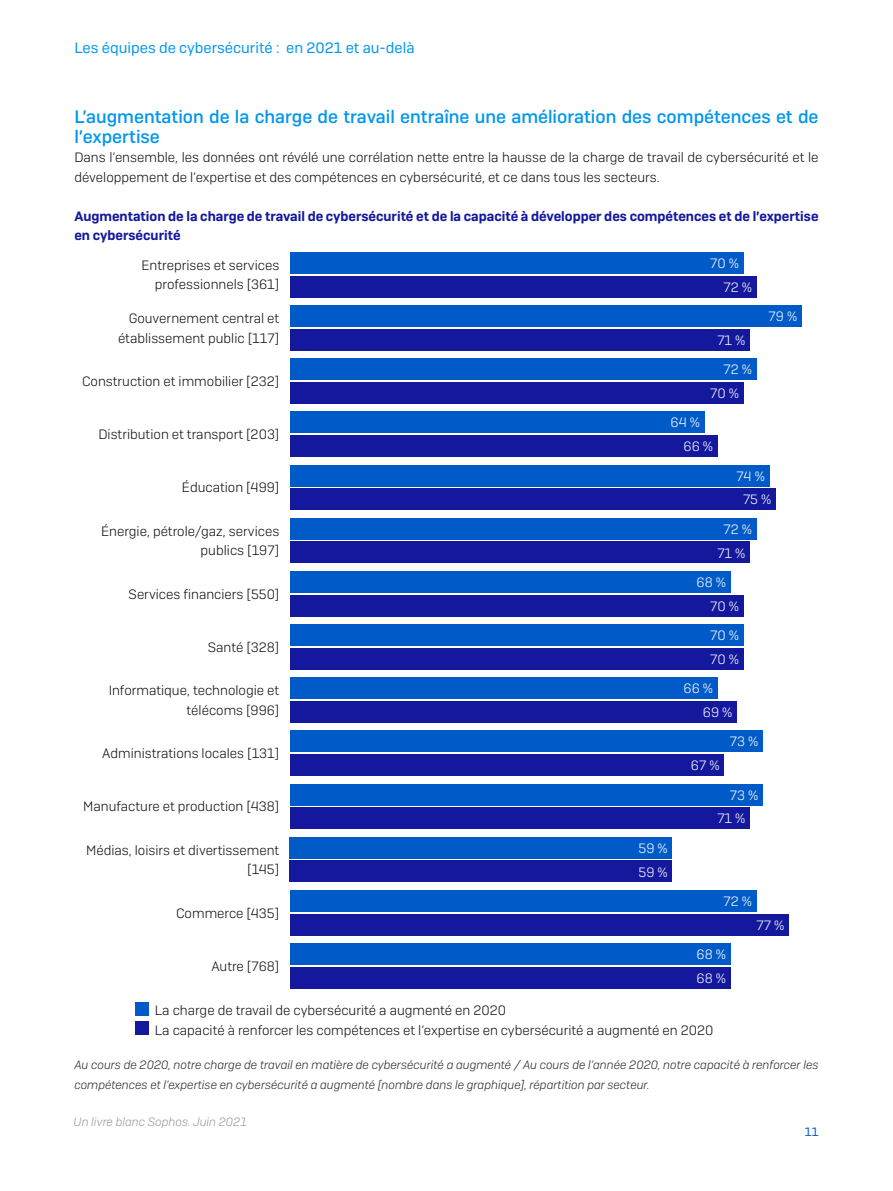
<style>
.page{position:relative;width:893px;height:1191px;background:#fff}
.page>*{position:absolute;margin:0;border:0;box-sizing:border-box;transform-origin:0 0}
.Subheading_2{font:500 18px/19.5px "Sophos Sans";color:#0097ee}
.t1{font:15px "Sophos Sans";color:#0097ee}
.Body_Copy{font:300 13.5px/19.5px "Sophos Sans";color:#0d0d0e;text-align:right}
.Subheading_3{font:600 13.5px/19.5px "Sophos Sans";color:#13189c}
.Body_Copy-2{font:300 13.5px "Sophos Sans";color:#fff}
.t2{font:italic 300 12px/19.5px "Sophos Sans";color:#262626}
.t3{font:italic 300 12px "Sophos Sans";color:#96989c}
.t4{font:12px "Sophos Sans";color:#005bc8}
</style>
<div class="page">
<div style="left:290px;top:276px;width:466px;height:21px;background:#13189c"></div>
<div style="left:290px;top:252px;width:453px;height:21px;background:#005bc8"></div>
<div style="left:290px;top:329px;width:460px;height:21px;background:#13189c"></div>
<div style="left:290px;top:305px;width:511px;height:22px;background:#005bc8"></div>
<div style="left:290px;top:382px;width:453px;height:22px;background:#13189c"></div>
<div style="left:290px;top:358px;width:466px;height:22px;background:#005bc8"></div>
<div style="left:290px;top:435px;width:427px;height:22px;background:#13189c"></div>
<div style="left:290px;top:411px;width:414px;height:22px;background:#005bc8"></div>
<div style="left:290px;top:488px;width:486px;height:22px;background:#13189c"></div>
<div style="left:290px;top:465px;width:479px;height:21px;background:#005bc8"></div>
<div style="left:290px;top:542px;width:460px;height:21px;background:#13189c"></div>
<div style="left:290px;top:518px;width:466px;height:21px;background:#005bc8"></div>
<div style="left:290px;top:595px;width:453px;height:21px;background:#13189c"></div>
<div style="left:290px;top:571px;width:440px;height:21px;background:#005bc8"></div>
<div style="left:290px;top:648px;width:453px;height:21px;background:#13189c"></div>
<div style="left:290px;top:624px;width:453px;height:21px;background:#005bc8"></div>
<div style="left:290px;top:701px;width:447px;height:21px;background:#13189c"></div>
<div style="left:290px;top:677px;width:427px;height:22px;background:#005bc8"></div>
<div style="left:290px;top:754px;width:434px;height:22px;background:#13189c"></div>
<div style="left:290px;top:730px;width:473px;height:22px;background:#005bc8"></div>
<div style="left:290px;top:807px;width:460px;height:22px;background:#13189c"></div>
<div style="left:290px;top:784px;width:473px;height:21px;background:#005bc8"></div>
<div style="left:290px;top:860px;width:382px;height:22px;background:#13189c"></div>
<div style="left:290px;top:837px;width:382px;height:21px;background:#005bc8"></div>
<div style="left:290px;top:914px;width:498px;height:21px;background:#13189c"></div>
<div style="left:290px;top:890px;width:466px;height:21px;background:#005bc8"></div>
<div style="left:290px;top:967px;width:440px;height:21px;background:#13189c"></div>
<div style="left:290px;top:943px;width:440px;height:21px;background:#005bc8"></div>
<div style="left:135px;top:1001px;width:14px;height:14px;background:#005bc8"></div>
<div style="left:135px;top:1021px;width:14px;height:13px;background:#13189c"></div>
<p class="t1" style="left:74px;top:39px;width:342px">Les équipes de cybersécurité : en 2021 et au-delà</p>
<p class="Subheading_2" style="left:74px;top:107px;width:746px">L’augmentation de la charge de travail entraîne une amélioration des compétences et de l’expertise</p>
<p class="Body_Copy" style="left:74px;top:147px;width:746px;text-align:left">Dans l’ensemble, les données ont révélé une corrélation nette entre la hausse de la charge de travail de cybersécurité et le développement de l’expertise et des compétences en cybersécurité, et ce dans tous les secteurs.</p>
<p class="Subheading_3" style="left:74px;top:206px;width:746px">Augmentation de la charge de travail de cybersécurité et de la capacité à développer des compétences et de l’expertise en cybersécurité</p>
<p class="Body_Copy-2" style="left:723px;top:279px;width:30px">72 %</p>
<p class="Body_Copy-2" style="left:710px;top:255px;width:30px">70 %</p>
<p class="Body_Copy" style="left:142px;top:255px;width:139px">Entreprises et services professionnels [361]</p>
<p class="Body_Copy" style="left:118px;top:308px;width:163px">Gouvernement central et établissement public [117]</p>
<p class="Body_Copy" style="left:82px;top:371px;width:199px">Construction et immobilier [232]</p>
<p class="Body_Copy-2" style="left:769px;top:308px;width:30px">79 %</p>
<p class="Body_Copy-2" style="left:717px;top:332px;width:30px">71 %</p>
<p class="Body_Copy-2" style="left:723px;top:361px;width:30px">72 %</p>
<p class="Body_Copy-2" style="left:710px;top:385px;width:30px">70 %</p>
<p class="Body_Copy" style="left:98px;top:424px;width:182px">Distribution et transport [203]</p>
<p class="Body_Copy" style="left:182px;top:478px;width:99px">Éducation [499]</p>
<p class="Body_Copy" style="left:101px;top:521px;width:180px">Énergie, pétrole/gaz, services publics [197]</p>
<p class="Body_Copy" style="left:129px;top:584px;width:152px">Services financiers [550]</p>
<p class="Body_Copy" style="left:208px;top:637px;width:73px">Santé [328]</p>
<p class="Body_Copy" style="left:109px;top:680px;width:172px">Informatique, technologie et télécoms [996]</p>
<p class="Body_Copy" style="left:102px;top:743px;width:178px">Administrations locales [131]</p>
<p class="Body_Copy" style="left:83px;top:796px;width:198px">Manufacture et production [438]</p>
<p class="Body_Copy" style="left:86px;top:840px;width:195px">Médias, loisirs et divertissement [145]</p>
<p class="Body_Copy" style="left:176px;top:903px;width:105px">Commerce [435]</p>
<p class="Body_Copy-2" style="left:670px;top:415px;width:31px">64 %</p>
<p class="Body_Copy-2" style="left:683px;top:438px;width:31px">66 %</p>
<p class="Body_Copy-2" style="left:736px;top:468px;width:30px">74 %</p>
<p class="Body_Copy-2" style="left:743px;top:491px;width:30px">75 %</p>
<p class="Body_Copy-2" style="left:723px;top:521px;width:30px">72 %</p>
<p class="Body_Copy-2" style="left:717px;top:545px;width:30px">71 %</p>
<p class="Body_Copy-2" style="left:697px;top:574px;width:31px">68 %</p>
<p class="Body_Copy-2" style="left:710px;top:598px;width:30px">70 %</p>
<p class="Body_Copy-2" style="left:710px;top:627px;width:30px">70 %</p>
<p class="Body_Copy-2" style="left:710px;top:651px;width:30px">70 %</p>
<p class="Body_Copy-2" style="left:683px;top:680px;width:31px">66 %</p>
<p class="Body_Copy-2" style="left:703px;top:704px;width:31px">69 %</p>
<p class="Body_Copy-2" style="left:691px;top:757px;width:30px">67 %</p>
<p class="Body_Copy-2" style="left:730px;top:733px;width:30px">73 %</p>
<p class="Body_Copy-2" style="left:730px;top:787px;width:30px">73 %</p>
<p class="Body_Copy-2" style="left:638px;top:840px;width:31px">59 %</p>
<p class="Body_Copy-2" style="left:638px;top:864px;width:31px">59 %</p>
<p class="Body_Copy-2" style="left:717px;top:810px;width:30px">71 %</p>
<p class="Body_Copy-2" style="left:723px;top:893px;width:30px">72 %</p>
<p class="Body_Copy-2" style="left:756px;top:917px;width:29px">77 %</p>
<p class="Body_Copy-2" style="left:697px;top:946px;width:31px">68 %</p>
<p class="Body_Copy" style="left:211px;top:956px;width:69px">Autre [768]</p>
<p class="Body_Copy" style="left:155px;top:1000px;width:560px;text-align:left">La charge de travail de cybersécurité a augmenté en 2020<br>La capacité à renforcer les compétences et l’expertise en cybersécurité a augmenté en 2020</p>
<p class="t2" style="left:74px;top:1055px;width:746px">Au cours de 2020, notre charge de travail en matière de cybersécurité a augmenté / Au cours de l’année 2020, notre capacité à renforcer les compétences et l’expertise en cybersécurité a augmenté [nombre dans le graphique], répartition par secteur.</p>
<p class="Body_Copy-2" style="left:697px;top:970px;width:31px">68 %</p>
<p class="t3" style="left:74px;top:1114px;width:175px">Un livre blanc Sophos. Juin 2021</p>
<p class="t4" style="left:805px;top:1124px;width:15px">11</p>
</div>
